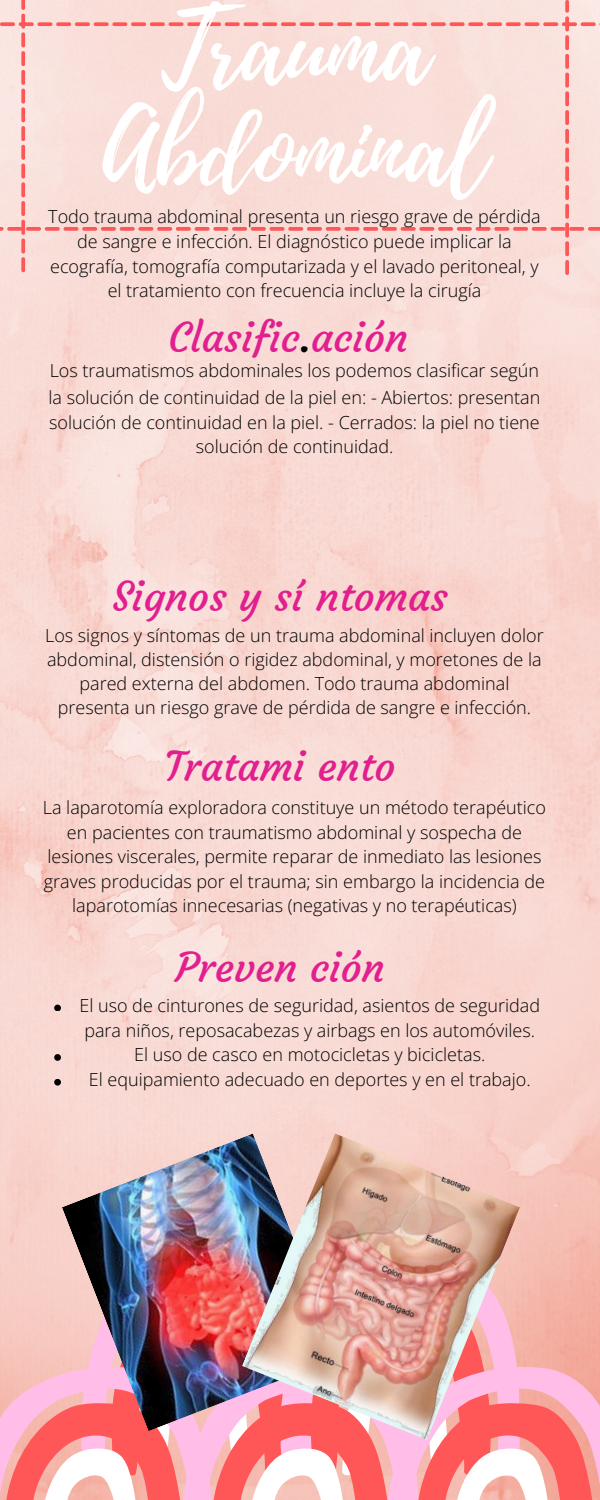
<style>
.page{position:relative;width:600px;height:1500px;background:#fff}
.page>*{position:absolute;margin:0;border:0;box-sizing:border-box;transform-origin:0 0}
.t1{font:103.2px/101.2px "Playlist Script";color:#fff;text-align:center}
.t2{font:41px "Courgette";color:#e11f8e}
.t3{font:300 18px/24.8px "Open Sans";color:#000;text-align:center}
.s1{color:#000}
</style>
<div class="page">
<img style="left:0;top:275px;width:600px;height:1018px">
<svg style="left:54px;top:1005px;width:7px;height:6px"></svg>
<svg style="left:54px;top:1054px;width:7px;height:7px"></svg>
<svg style="left:54px;top:1079px;width:7px;height:7px"></svg>
<svg style="left:0;top:1293px;width:600px;height:207px"></svg>
<div style="left:0;top:0;width:600px;height:275px;background:#f9ded9"></div>
<img style="left:62px;top:1133px;width:180px;height:298px">
<img style="left:242px;top:1133px;width:278px;height:307px">
<p class="t1" style="left:103px;top:2px;width:386px">Trauma<br>Abdominal</p>
<p class="t3" style="left:48px;top:204px;width:494px">Todo trauma abdominal presenta un riesgo grave de pérdida de sangre e infección. El diagnóstico puede implicar la ecografía, tomografía computarizada y el lavado peritoneal, y el tratamiento con frecuencia incluye la cirugía</p>
<p class="t2" style="left:169px;top:312px;width:241px">Clasific<span class="s1">.</span>ación</p>
<p class="t3" style="left:50px;top:357px;width:491px">Los traumatismos abdominales los podemos clasificar según</p>
<p class="t3" style="left:48px;top:384px;width:494px">la solución de continuidad de la piel en: - Abiertos: presentan</p>
<p class="t3" style="left:49px;top:409px;width:492px">solución de continuidad en la piel. - Cerrados: la piel no tiene</p>
<p class="t3" style="left:196px;top:434px;width:199px">solución de continuidad.</p>
<h1 class="t2" style="left:113px;top:571px;width:337px">Signos y sí ntomas</h1>
<p class="t3" style="left:45px;top:622px;width:500px">Los signos y síntomas de un trauma abdominal incluyen dolor</p>
<p class="t3" style="left:47px;top:646px;width:496px">abdominal, distensión o rigidez abdominal, y moretones de la</p>
<p class="t3" style="left:80px;top:671px;width:431px">pared externa del abdomen. Todo trauma abdominal</p>
<p class="t3" style="left:58px;top:695px;width:475px">presenta un riesgo grave de pérdida de sangre e infección.</p>
<h1 class="t2" style="left:165px;top:741px;width:233px">Tratami ento</h1>
<p class="t3" style="left:43px;top:795px;width:505px">La laparotomía exploradora constituye un método terapéutico</p>
<p class="t3" style="left:67px;top:820px;width:457px">en pacientes con traumatismo abdominal y sospecha de</p>
<p class="t3" style="left:47px;top:844px;width:496px">lesiones viscerales, permite reparar de inmediato las lesiones</p>
<p class="t3" style="left:44px;top:868px;width:503px">graves producidas por el trauma; sin embargo la incidencia de</p>
<p class="t3" style="left:72px;top:892px;width:446px">laparotomías innecesarias (negativas y no terapéuticas)</p>
<h1 class="t2" style="left:175px;top:942px;width:211px">Preven ción</h1>
<p class="t3" style="left:79px;top:993px;width:462px">El uso de cinturones de seguridad, asientos de seguridad</p>
<p class="t3" style="left:84px;top:1018px;width:452px">para niños, reposacabezas y airbags en los automóviles.</p>
<p class="t3" style="left:134px;top:1042px;width:353px">El uso de casco en motocicletas y bicicletas.</p>
<p class="t3" style="left:89px;top:1066px;width:443px">El equipamiento adecuado en deportes y en el trabajo.</p>
</div>
